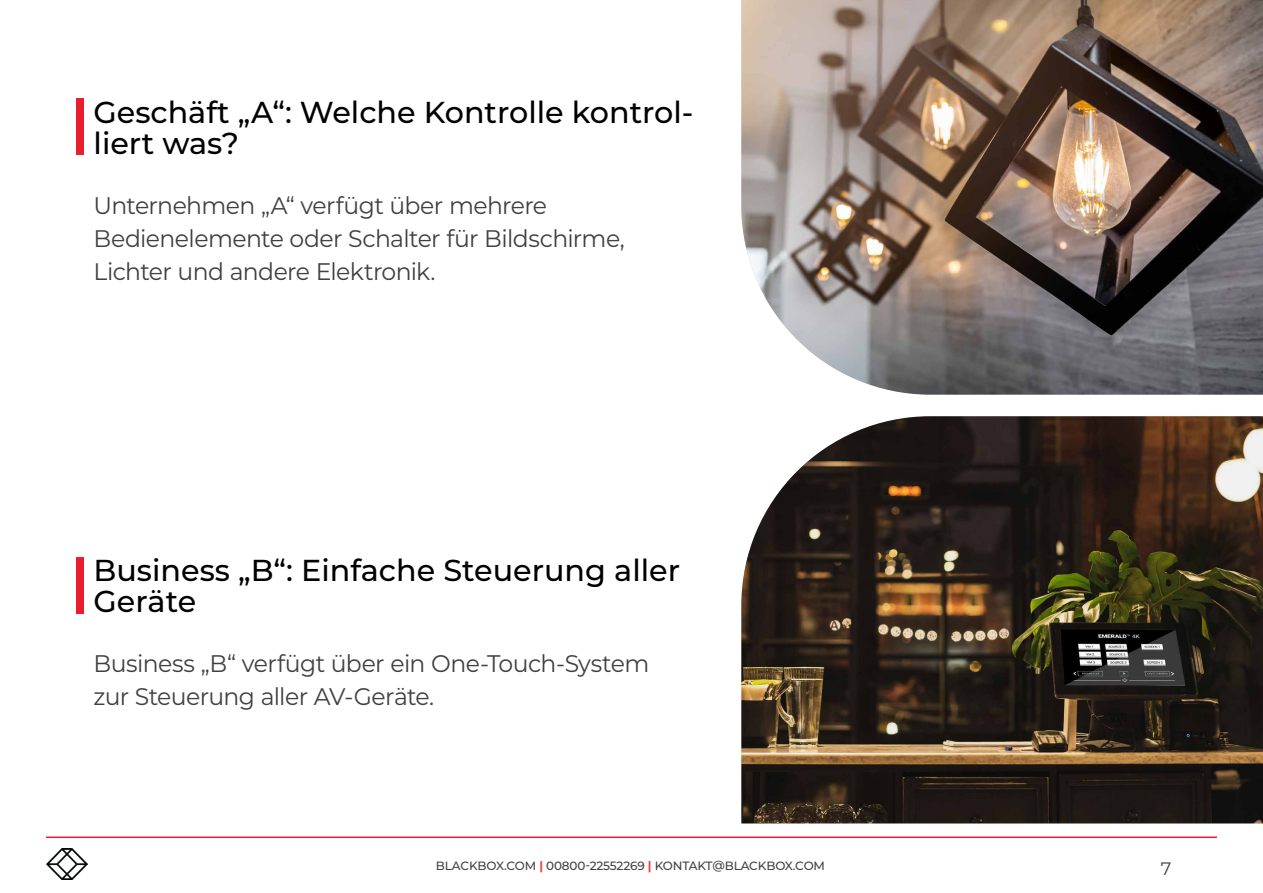
<style>
.page{position:relative;width:1263px;height:893px;background:#fff}
.page>*{position:absolute;margin:0;border:0;box-sizing:border-box;transform-origin:0 0}
.t1{font:500 30.3px/31.5px "Montserrat";color:#000}
.t2{font:24px/33px "Montserrat";letter-spacing:-.025em;color:#414042}
.t3{font:18px "Montserrat";color:#414042}
.t4{font:500 12px "Montserrat";letter-spacing:-.01em;color:#414042}
.s1{font-weight:700;color:#eb413a}
</style>
<div class="page">
<hr style="left:46px;top:836px;width:1171px;height:2px;background:#e91d2d">
<img style="left:46px;top:848px;width:42px;height:32px">
<img style="left:741px;top:0;width:522px;height:395px">
<img style="left:741px;top:416px;width:522px;height:407px">
<div style="left:76px;top:98px;width:7px;height:57px;background:#e91d2d"></div>
<div style="left:76px;top:557px;width:7px;height:56px;background:#e91d2d"></div>
<p class="t1" style="left:94px;top:95px;width:601px">Geschäft „A“: Welche Kontrolle kontrol&shy;liert was?</p>
<p class="t2" style="left:94px;top:188px;width:533px">Unternehmen „A“ verfügt über mehrere<br>Bedienelemente oder Schalter für Bildschirme,<br>Lichter und andere Elektronik.</p>
<p class="t1" style="left:94px;top:553px;width:588px">Business „B“: Einfache Steuerung aller<br>Geräte</p>
<p class="t2" style="left:94px;top:646px;width:557px">Business „B“ verfügt über ein One-Touch-System zur Steuerung aller AV-Geräte.</p>
<p class="t4" style="left:436px;top:857px;width:391px">BLACKBOX.COM <span class="s1">|</span> 00800-22552269 <span class="s1">|</span> KONTAKT@BLACKBOX.COM</p>
<p class="t3" style="left:1161px;top:856px;width:12px">7</p>
</div>
